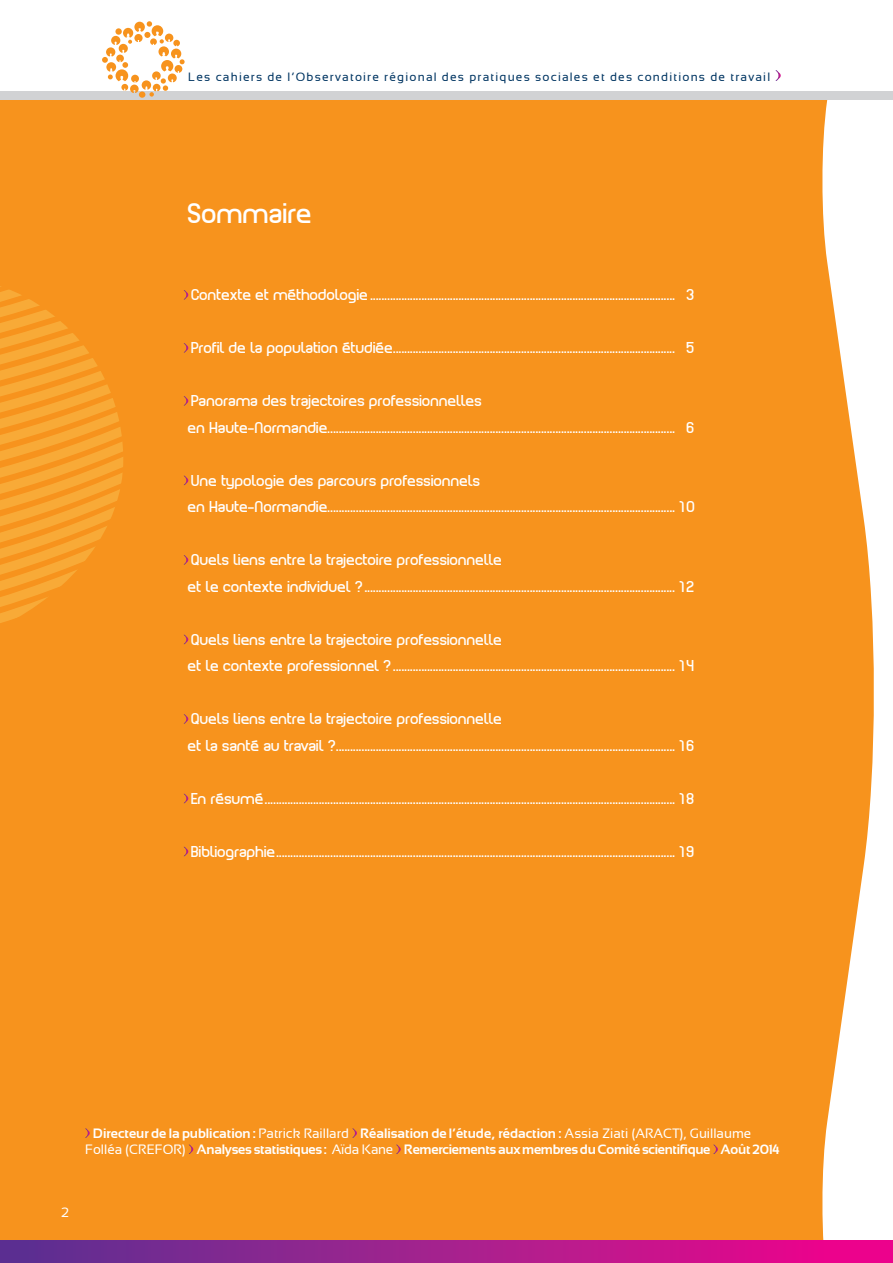
<style>
.page{position:relative;width:893px;height:1263px;background:#fff}
.page>*{position:absolute;margin:0;border:0;box-sizing:border-box;transform-origin:0 0}
.t1{font:27px "Planet Estyle";color:#fff}
.t2{font:15px "Planet Estyle";color:#fff}
.t3{font:700 13.5px/16.2px "Sansation";letter-spacing:-.02em;color:#fff}
.t4{font:13.5px "Sansation";color:#fff}
.t5{font:12px "Sansation";letter-spacing:.1em;color:#003562}
.s1{font-weight:400}
</style>
<div class="page">
<div style="left:0;top:100px;width:874px;height:1140px;background:#f7931d"></div>
<div style="left:0;top:1240px;width:893px;height:23px;background:linear-gradient(to right,#583592,#f4058b)"></div>
<div style="left:0;top:91px;width:893px;height:9px;background:#d1d2d4"></div>
<svg style="left:0;top:286px;width:123px;height:341px;background:#f79d28"></svg>
<svg style="left:775px;top:70px;width:6px;height:11px"></svg>
<svg style="left:85px;top:1128px;width:5px;height:10px"></svg>
<svg style="left:352px;top:1128px;width:5px;height:10px"></svg>
<svg style="left:189px;top:1144px;width:5px;height:10px"></svg>
<svg style="left:396px;top:1144px;width:5px;height:10px"></svg>
<svg style="left:713px;top:1144px;width:5px;height:10px"></svg>
<svg style="left:184px;top:290px;width:5px;height:10px"></svg>
<svg style="left:184px;top:343px;width:5px;height:10px"></svg>
<svg style="left:184px;top:396px;width:5px;height:10px"></svg>
<svg style="left:184px;top:476px;width:5px;height:9px"></svg>
<svg style="left:184px;top:555px;width:5px;height:10px"></svg>
<svg style="left:184px;top:635px;width:5px;height:9px"></svg>
<svg style="left:184px;top:714px;width:5px;height:10px"></svg>
<svg style="left:184px;top:794px;width:5px;height:9px"></svg>
<svg style="left:184px;top:847px;width:5px;height:9px"></svg>
<svg style="left:102px;top:21px;width:83px;height:76px"></svg>
<p class="t5" style="left:188px;top:70px;width:583px">Les cahiers de l’Observatoire régional des pratiques sociales et des conditions de travail</p>
<p class="t1" style="left:188px;top:195px;width:126px">Sommaire</p>
<p class="t2" style="left:191px;top:285px;width:505px">Contexte et méthodologie ........................................................................................................... 3</p>
<p class="t2" style="left:191px;top:338px;width:505px">Profil de la population étudiée................................................................................................... 5</p>
<p class="t2" style="left:191px;top:391px;width:292px">Panorama des trajectoires professionnelles</p>
<p class="t2" style="left:188px;top:417px;width:508px">en Haute-Normandie.......................................................................................................................... 6</p>
<p class="t2" style="left:191px;top:470px;width:290px">Une typologie des parcours professionnels</p>
<p class="t2" style="left:188px;top:497px;width:508px">en Haute-Normandie.......................................................................................................................... 10</p>
<p class="t2" style="left:191px;top:550px;width:312px">Quels liens entre la trajectoire professionnelle</p>
<p class="t2" style="left:188px;top:576px;width:508px">et le contexte individuel ? ............................................................................................................. 12</p>
<p class="t2" style="left:191px;top:629px;width:312px">Quels liens entre la trajectoire professionnelle</p>
<p class="t2" style="left:188px;top:656px;width:508px">et le contexte professionnel ? ................................................................................................... 14</p>
<p class="t2" style="left:191px;top:709px;width:312px">Quels liens entre la trajectoire professionnelle</p>
<p class="t2" style="left:188px;top:735px;width:508px">et la santé au travail ?....................................................................................................................... 16</p>
<p class="t2" style="left:191px;top:788px;width:505px">En résumé................................................................................................................................................ 18</p>
<p class="t2" style="left:191px;top:841px;width:505px">Bibliographie............................................................................................................................................ 19</p>
<p class="t3" style="left:85px;top:1125px;width:696px;text-indent:8px">Directeur de la publication : <span class="s1">Patrick Raillard</span> Réalisation de l’étude, rédaction : <span class="s1">Assia Ziati (ARACT), Guillaume<br>Folléa (CREFOR)</span> Analyses statistiques : <span class="s1">Aïda Kane</span> Remerciements aux membres du Comité scientifique Août 2014</p>
<p class="t4" style="left:61px;top:1205px;width:9px">2</p>
</div>
